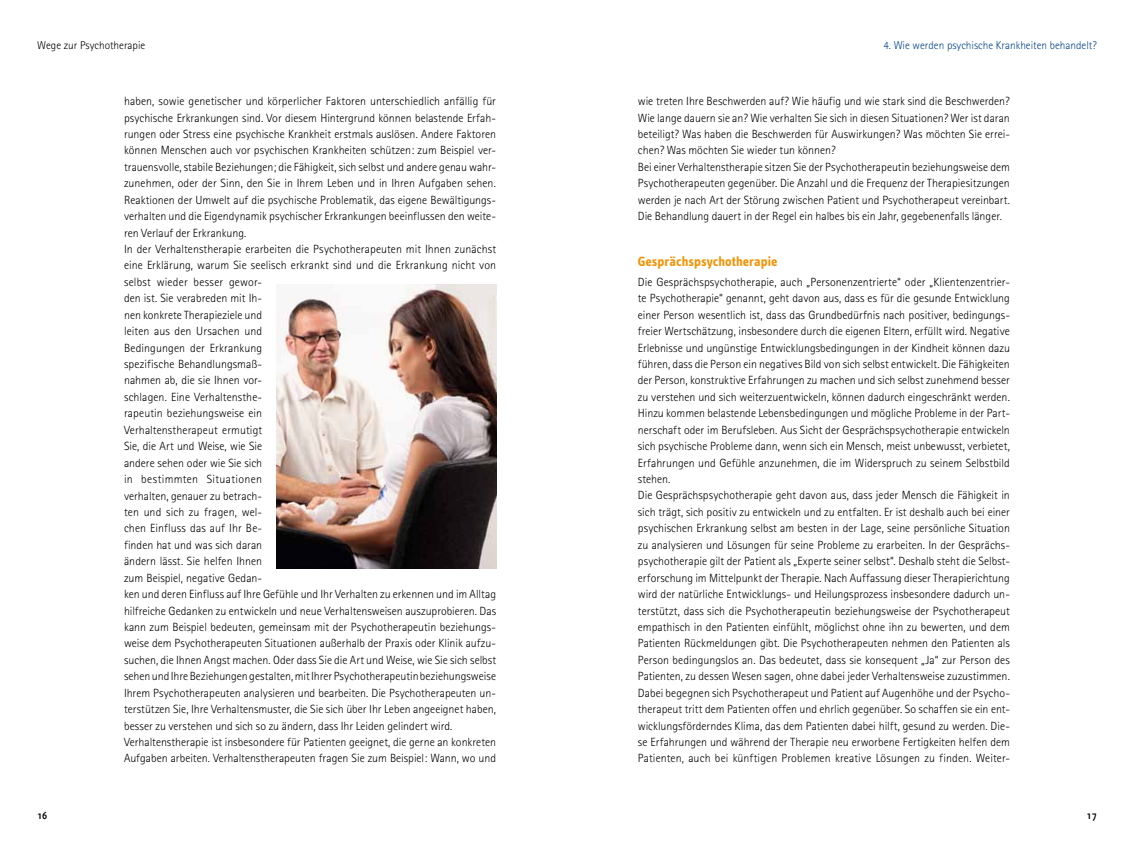
<style>
.page{position:relative;width:1134px;height:851px;background:#fff}
.page>*{position:absolute;margin:0;border:0;box-sizing:border-box;transform-origin:0 0}
.t1{font:13.75px "Info Text Bold Tf";color:#f39100}
.t2{font:300 11.88px/16.4px "Rotis Sans Serif";color:#000}
.t3{font:300 11.25px "Rotis Sans Serif";color:#004288}
.t4{font:300 11.25px "Rotis Sans Serif";color:#000}
.t5{font:700 11.25px "Delicious";color:#000}
</style>
<div class="page">
<img style="left:276px;top:284px;width:220px;height:284px">
<p class="t4" style="left:37px;top:39px;width:110px">Wege zur Psychotherapie</p>
<p class="t3" style="left:883px;top:39px;width:215px">4. Wie werden psychische Krankheiten behandelt?</p>
<p class="t2" style="left:124px;top:93px;width:374px">haben, sowie genetischer und körperlicher Faktoren unterschiedlich anfällig für psychische Erkrankungen sind. Vor diesem Hintergrund können belastende Erfah&shy;rungen oder Stress eine psychische Krankheit erstmals auslösen. Andere Faktoren können Menschen auch vor psychischen Krankheiten schützen: zum Beispiel ver&shy;trauensvolle, stabile Beziehungen; die Fähigkeit, sich selbst und andere genau wahr&shy;zunehmen, oder der Sinn, den Sie in Ihrem Leben und in Ihren Aufgaben sehen.<br>Reaktionen der Umwelt auf die psychische Problematik, das eigene Bewältigungs&shy;verhalten und die Eigendynamik psychischer Erkrankungen beeinflussen den weite&shy;ren Verlauf der Erkrankung.<br>In der Verhaltenstherapie erarbeiten die Psychotherapeuten mit Ihnen zunächst eine Erklärung, warum Sie seelisch erkrankt sind und die Erkrankung nicht von selbst wieder besser gewor-<br>den ist. Sie verabreden mit Ih-<br>nen konkrete Therapieziele und<br>leiten aus den Ursachen und<br>Bedingungen der Erkrankung<br>spezifische Behandlungsmaß-<br>nahmen ab, die sie Ihnen vor-<br>schlagen. Eine Verhaltensthe-<br>rapeutin beziehungsweise ein<br>Verhaltenstherapeut ermutigt<br>Sie, die Art und Weise, wie Sie<br>andere sehen oder wie Sie sich<br>in bestimmten Situationen<br>verhalten, genauer zu betrach-<br>ten und sich zu fragen, wel-<br>chen Einfluss das auf Ihr Be-<br>finden hat und was sich daran<br>ändern lässt. Sie helfen Ihnen<br>zum Beispiel, negative Gedan-<br>ken und deren Einfluss auf Ihre Gefühle und Ihr Verhalten zu erkennen und im Alltag hilfreiche Gedanken zu entwickeln und neue Verhaltensweisen auszuprobieren. Das kann zum Beispiel bedeuten, gemeinsam mit der Psychotherapeutin beziehungs&shy;weise dem Psychotherapeuten Situationen außerhalb der Praxis oder Klinik aufzu&shy;suchen, die Ihnen Angst machen. Oder dass Sie die Art und Weise, wie Sie sich selbst sehen und Ihre Beziehungen gestalten, mit Ihrer Psychotherapeutin beziehungsweise Ihrem Psychotherapeuten analysieren und bearbeiten. Die Psychotherapeuten un&shy;terstützen Sie, Ihre Verhaltensmuster, die Sie sich über Ihr Leben angeeignet haben, besser zu verstehen und sich so zu ändern, dass Ihr Leiden gelindert wird.<br>Verhaltenstherapie ist insbesondere für Patienten geeignet, die gerne an konkreten Aufgaben arbeiten. Verhaltenstherapeuten fragen Sie zum Beispiel: Wann, wo und</p>
<p class="t2" style="left:638px;top:93px;width:374px">wie treten Ihre Beschwerden auf? Wie häufig und wie stark sind die Beschwerden?<br>Wie lange dauern sie an? Wie verhalten Sie sich in diesen Situationen? Wer ist daran beteiligt? Was haben die Beschwerden für Auswirkungen? Was möchten Sie errei&shy;chen? Was möchten Sie wieder tun können?<br>Bei einer Verhaltenstherapie sitzen Sie der Psychotherapeutin beziehungsweise dem Psychotherapeuten gegenüber. Die Anzahl und die Frequenz der Therapiesitzungen werden je nach Art der Störung zwischen Patient und Psychotherapeut vereinbart.<br>Die Behandlung dauert in der Regel ein halbes bis ein Jahr, gegebenenfalls länger.</p>
<p class="t1" style="left:638px;top:253px;width:141px">Gesprächspsychotherapie</p>
<p class="t2" style="left:638px;top:273px;width:374px">Die Gesprächspsychotherapie, auch „Personenzentrierte“ oder „Klientenzentrier&shy;te Psychotherapie“ genannt, geht davon aus, dass es für die gesunde Entwicklung einer Person wesentlich ist, dass das Grundbedürfnis nach positiver, bedingungs&shy;freier Wertschätzung, insbesondere durch die eigenen Eltern, erfüllt wird. Negative Erlebnisse und ungünstige Entwicklungsbedingungen in der Kindheit können dazu führen, dass die Person ein negatives Bild von sich selbst entwickelt. Die Fähigkeiten der Person, konstruktive Erfahrungen zu machen und sich selbst zunehmend besser zu verstehen und sich weiterzuentwickeln, können dadurch eingeschränkt werden.<br>Hinzu kommen belastende Lebensbedingungen und mögliche Probleme in der Part&shy;nerschaft oder im Berufsleben. Aus Sicht der Gesprächspsychotherapie entwickeln sich psychische Probleme dann, wenn sich ein Mensch, meist unbewusst, verbietet, Erfahrungen und Gefühle anzunehmen, die im Widerspruch zu seinem Selbstbild stehen.<br>Die Gesprächspsychotherapie geht davon aus, dass jeder Mensch die Fähigkeit in sich trägt, sich positiv zu entwickeln und zu entfalten. Er ist deshalb auch bei einer psychischen Erkrankung selbst am besten in der Lage, seine persönliche Situation zu analysieren und Lösungen für seine Probleme zu erarbeiten. In der Gesprächs&shy;psychotherapie gilt der Patient als „Experte seiner selbst“. Deshalb steht die Selbst&shy;erforschung im Mittelpunkt der Therapie. Nach Auffassung dieser Therapierichtung wird der natürliche Entwicklungs- und Heilungsprozess insbesondere dadurch un&shy;terstützt, dass sich die Psychotherapeutin beziehungsweise der Psychotherapeut empathisch in den Patienten einfühlt, möglichst ohne ihn zu bewerten, und dem Patienten Rückmeldungen gibt. Die Psychotherapeuten nehmen den Patienten als Person bedingungslos an. Das bedeutet, dass sie konsequent „Ja“ zur Person des Patienten, zu dessen Wesen sagen, ohne dabei jeder Verhaltensweise zuzustimmen.<br>Dabei begegnen sich Psychotherapeut und Patient auf Augenhöhe und der Psycho&shy;therapeut tritt dem Patienten offen und ehrlich gegenüber. So schaffen sie ein ent&shy;wicklungsförderndes Klima, das dem Patienten dabei hilft, gesund zu werden. Die&shy;se Erfahrungen und während der Therapie neu erworbene Fertigkeiten helfen dem Patienten, auch bei künftigen Problemen kreative Lösungen zu finden. Weiter-</p>
<p class="t5" style="left:37px;top:808px;width:12px">16</p>
<p class="t5" style="left:1087px;top:808px;width:12px">17</p>
</div>
